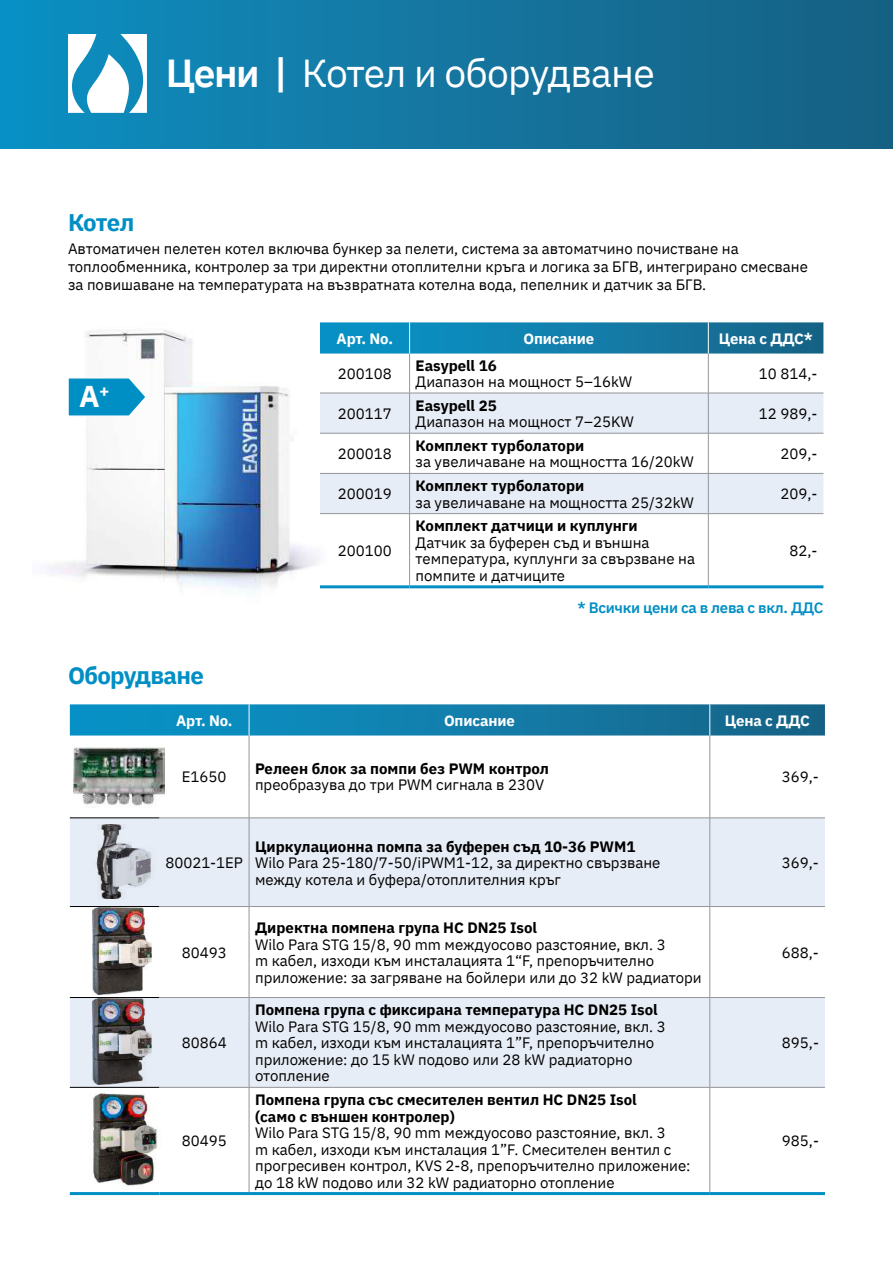
<style>
.page{position:relative;width:893px;height:1263px;background:#fff}
.page>*{position:absolute;margin:0;border:0;box-sizing:border-box;transform-origin:0 0}
.t1{font:39px "IBM Plex Sans";letter-spacing:-.02em;color:#fff}
.t2{font:700 30px "IBM Plex Sans";color:#fff}
.t3{font:700 24px "IBM Plex Sans";letter-spacing:-.03em;color:#008fc4}
.t4{font:15px/16.5px "IBM Plex Sans";color:#000}
.t5{font:700 15px/16.5px "IBM Plex Sans";color:#000}
.t6{font:700 15px "IBM Plex Sans";letter-spacing:-.01em;color:#fff}
.t7{font:600 15px "IBM Plex Sans";letter-spacing:-.02em;color:#008fc4}
.s1{font-weight:600}
</style>
<div class="page">
<img style="left:47px;top:330px;width:305px;height:263px">
<svg style="left:70px;top:704px;width:755px;height:31px;background:#137fab"></svg>
<div style="left:70px;top:819px;width:755px;height:87px;background:#e7edf6"></div>
<div style="left:70px;top:998px;width:755px;height:89px;background:#e7edf6"></div>
<hr style="left:70px;top:818px;width:89px;height:1px;background:#000">
<hr style="left:70px;top:906px;width:89px;height:1px;background:#000">
<hr style="left:70px;top:997px;width:89px;height:1px;background:#000">
<hr style="left:70px;top:1087px;width:89px;height:1px;background:#000">
<hr style="left:249px;top:704px;width:1px;height:31px;background:#fff">
<hr style="left:709px;top:704px;width:1px;height:31px;background:#fff">
<hr style="left:70px;top:1192px;width:89px;height:3px;background:#008fc4">
<hr style="left:159px;top:1192px;width:90px;height:3px;background:#008fc4">
<hr style="left:249px;top:1192px;width:461px;height:3px;background:#008fc4">
<hr style="left:710px;top:1192px;width:115px;height:3px;background:#008fc4">
<hr style="left:249px;top:735px;width:1px;height:83px;background:#939598">
<hr style="left:710px;top:735px;width:1px;height:83px;background:#939598">
<hr style="left:159px;top:818px;width:90px;height:1px;background:#939598">
<hr style="left:249px;top:818px;width:461px;height:1px;background:#939598">
<hr style="left:249px;top:818px;width:1px;height:88px;background:#939598">
<hr style="left:710px;top:818px;width:115px;height:1px;background:#939598">
<hr style="left:710px;top:818px;width:1px;height:88px;background:#939598">
<hr style="left:159px;top:906px;width:90px;height:1px;background:#939598">
<hr style="left:249px;top:906px;width:461px;height:1px;background:#939598">
<hr style="left:249px;top:907px;width:1px;height:90px;background:#939598">
<hr style="left:710px;top:906px;width:115px;height:1px;background:#939598">
<hr style="left:710px;top:907px;width:1px;height:90px;background:#939598">
<hr style="left:159px;top:997px;width:90px;height:1px;background:#939598">
<hr style="left:249px;top:997px;width:461px;height:1px;background:#939598">
<hr style="left:249px;top:998px;width:1px;height:89px;background:#939598">
<hr style="left:710px;top:997px;width:115px;height:1px;background:#939598">
<hr style="left:710px;top:998px;width:1px;height:89px;background:#939598">
<hr style="left:159px;top:1087px;width:90px;height:1px;background:#939598">
<hr style="left:249px;top:1087px;width:461px;height:1px;background:#939598">
<hr style="left:249px;top:1087px;width:1px;height:105px;background:#939598">
<hr style="left:710px;top:1087px;width:115px;height:1px;background:#939598">
<hr style="left:710px;top:1087px;width:1px;height:105px;background:#939598">
<svg style="left:67px;top:376px;width:81px;height:41px"></svg>
<img style="left:73px;top:747px;width:91px;height:60px">
<img style="left:75px;top:824px;width:98px;height:74px">
<img style="left:92px;top:907px;width:60px;height:87px">
<img style="left:92px;top:998px;width:60px;height:86px">
<img style="left:93px;top:1093px;width:64px;height:93px">
<svg style="left:320px;top:322px;width:503px;height:32px;background:#1680ac"></svg>
<div style="left:320px;top:394px;width:503px;height:39px;background:#e7edf6"></div>
<div style="left:320px;top:474px;width:503px;height:39px;background:#e7edf6"></div>
<hr style="left:409px;top:322px;width:1px;height:32px;background:#fff">
<hr style="left:708px;top:322px;width:1px;height:32px;background:#fff">
<hr style="left:320px;top:585px;width:90px;height:3px;background:#008fc4">
<hr style="left:410px;top:585px;width:298px;height:3px;background:#008fc4">
<hr style="left:708px;top:585px;width:115px;height:3px;background:#008fc4">
<hr style="left:409px;top:354px;width:1px;height:39px;background:#939598">
<hr style="left:708px;top:354px;width:1px;height:39px;background:#939598">
<hr style="left:320px;top:393px;width:90px;height:1px;background:#939598">
<hr style="left:410px;top:393px;width:298px;height:1px;background:#939598">
<hr style="left:409px;top:393px;width:1px;height:40px;background:#939598">
<hr style="left:708px;top:393px;width:115px;height:1px;background:#939598">
<hr style="left:708px;top:393px;width:1px;height:40px;background:#939598">
<hr style="left:320px;top:433px;width:90px;height:1px;background:#939598">
<hr style="left:410px;top:433px;width:298px;height:1px;background:#939598">
<hr style="left:409px;top:433px;width:1px;height:40px;background:#939598">
<hr style="left:708px;top:433px;width:115px;height:1px;background:#939598">
<hr style="left:708px;top:433px;width:1px;height:40px;background:#939598">
<hr style="left:320px;top:473px;width:90px;height:1px;background:#939598">
<hr style="left:410px;top:473px;width:298px;height:1px;background:#939598">
<hr style="left:409px;top:474px;width:1px;height:39px;background:#939598">
<hr style="left:708px;top:473px;width:115px;height:1px;background:#939598">
<hr style="left:708px;top:474px;width:1px;height:39px;background:#939598">
<hr style="left:320px;top:513px;width:90px;height:1px;background:#939598">
<hr style="left:410px;top:513px;width:298px;height:1px;background:#939598">
<hr style="left:409px;top:514px;width:1px;height:71px;background:#939598">
<hr style="left:708px;top:513px;width:115px;height:1px;background:#939598">
<hr style="left:708px;top:514px;width:1px;height:71px;background:#939598">
<div style="left:0;top:0;width:893px;height:149px;background:linear-gradient(to right,#0d8ec2,#185f82)"></div>
<svg style="left:68px;top:34px;width:83px;height:79px"></svg>
<h1 class="t1" style="left:166px;top:43px;width:490px"><span class="s1">Цени |</span> Котел и оборудване</h1>
<h3 class="t3" style="left:68px;top:204px;width:68px">Котел</h3>
<p class="t4" style="left:68px;top:238px;width:741px;line-height:18px">Автоматичен пелетен котел включва бункер за пелети, система за автоматчино почистване на топлообменника, контролер за три директни отоплителни кръга и логика за БГВ, интегрирано смесване за повишаване на температурата на възвратната котелна вода, пепелник и датчик за БГВ.</p>
<h2 class="t2" style="left:79px;top:373px;width:32px">A<sup>+</sup></h2>
<h3 class="t3" style="left:68px;top:656px;width:137px">Оборудване</h3>
<p class="t6" style="left:337px;top:327px;width:58px">Арт. No.</p>
<p class="t6" style="left:523px;top:327px;width:72px">Описание</p>
<p class="t6" style="left:719px;top:327px;width:96px">Цена с ДДС*</p>
<p class="t4" style="left:338px;top:364px;width:55px">200108</p>
<p class="t5" style="left:416px;top:356px;width:83px">Easypell 16</p>
<p class="t4" style="left:416px;top:372px;width:218px">Диапазон на мощност 5–16kW</p>
<p class="t4" style="left:759px;top:364px;width:60px">10 814,-</p>
<p class="t4" style="left:338px;top:404px;width:55px">200117</p>
<p class="t5" style="left:416px;top:396px;width:83px">Easypell 25</p>
<p class="t4" style="left:416px;top:412px;width:220px">Диапазон на мощност 7–25KW</p>
<p class="t4" style="left:338px;top:444px;width:55px">200018</p>
<p class="t5" style="left:416px;top:436px;width:170px">Комплект турболатори</p>
<p class="t4" style="left:416px;top:453px;width:280px">за увеличаване на мощността 16/20kW</p>
<p class="t4" style="left:338px;top:485px;width:55px">200019</p>
<p class="t5" style="left:416px;top:476px;width:170px">Комплект турболатори</p>
<p class="t4" style="left:416px;top:493px;width:280px">за увеличаване на мощността 25/32kW</p>
<p class="t4" style="left:759px;top:404px;width:60px">12 989,-</p>
<p class="t4" style="left:780px;top:444px;width:39px">209,-</p>
<p class="t4" style="left:780px;top:485px;width:39px">209,-</p>
<p class="t4" style="left:338px;top:541px;width:55px">200100</p>
<p class="t5" style="left:416px;top:516px;width:224px">Комплект датчици и куплунги</p>
<p class="t4" style="left:416px;top:533px;width:281px">Датчик за буферен съд и външна температура, куплунги за свързване на помпите и датчиците</p>
<p class="t4" style="left:789px;top:541px;width:30px">82,-</p>
<p class="t7" style="left:577px;top:595px;width:247px">* Всички цени са в лева с вкл. ДДС</p>
<p class="t6" style="left:176px;top:708px;width:58px">Арт. No.</p>
<p class="t6" style="left:444px;top:708px;width:72px">Описание</p>
<p class="t6" style="left:725px;top:708px;width:87px">Цена с ДДС</p>
<p class="t4" style="left:182px;top:767px;width:46px">E1650</p>
<p class="t5" style="left:255px;top:759px;width:296px">Релеен блок за помпи без PWM контрол</p>
<p class="t4" style="left:255px;top:776px;width:291px">преобразува до три PWM сигнала в 230V</p>
<p class="t4" style="left:782px;top:767px;width:39px">369,-</p>
<p class="t4" style="left:165px;top:853px;width:79px">80021-1EP</p>
<p class="t5" style="left:255px;top:837px;width:382px">Циркулационна помпа за буферен съд 10-36 PWM1</p>
<p class="t4" style="left:255px;top:853px;width:407px">Wilo Para 25-180/7-50/iPWM1-12, за директно свързване между котела и буфера/отоплителния кръг</p>
<p class="t4" style="left:782px;top:853px;width:39px">369,-</p>
<p class="t4" style="left:182px;top:943px;width:46px">80493</p>
<p class="t4" style="left:182px;top:1033px;width:46px">80864</p>
<p class="t4" style="left:182px;top:1131px;width:46px">80495</p>
<p class="t5" style="left:255px;top:918px;width:284px">Директна помпена група HC DN25 Isol</p>
<p class="t4" style="left:255px;top:935px;width:448px">Wilo Para STG 15/8, 90 mm междуосово разстояние, вкл. 3<br>m кабел, изходи към инсталацията 1“F, препоръчително приложение: за загряване на бойлери или до 32 kW радиатори</p>
<p class="t4" style="left:782px;top:943px;width:39px">688,-</p>
<p class="t5" style="left:255px;top:1000px;width:404px">Помпена група с фиксирана температура HC DN25 Isol</p>
<p class="t4" style="left:255px;top:1017px;width:412px">Wilo Para STG 15/8, 90 mm междуосово разстояние, вкл. 3 m кабел, изходи към инсталацията 1”F, препоръчително приложение: до 15 kW подово или 28 kW радиаторно отопление</p>
<p class="t4" style="left:782px;top:1033px;width:39px">895,-</p>
<p class="t5" style="left:255px;top:1090px;width:383px">Помпена група със смесителен вентил HC DN25 Isol (само с външен контролер)</p>
<p class="t4" style="left:255px;top:1123px;width:437px">Wilo Para STG 15/8, 90 mm междуосово разстояние, вкл. 3<br>m кабел, изходи към инсталация 1”F. Смесителен вентил с прогресивен контрол, KVS 2-8, препоръчително приложение: до 18 kW подово или 32 kW радиаторно отопление</p>
<p class="t4" style="left:782px;top:1131px;width:39px">985,-</p>
</div>
